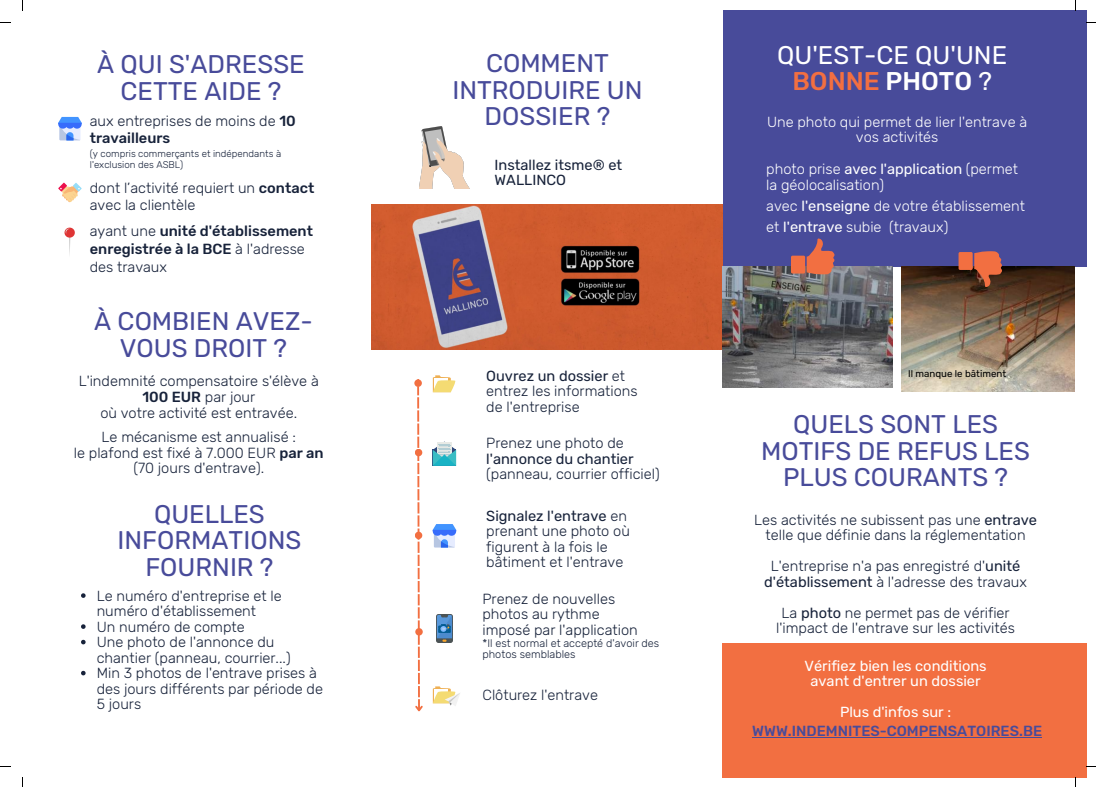
<style>
.page{position:relative;width:1096px;height:787px;background:#fff}
.page>*{position:absolute;margin:0;border:0;box-sizing:border-box;transform-origin:0 0}
.t1{font:25.5px/26.5px "Rubik";color:#484b9a;text-align:center}
.t2{font:25.5px/26.5px "Rubik";color:#fff;text-align:center}
.t3{font:300 14.62px/15.5px "Rubik";color:#17223a}
.t4{font:300 14.62px/15.8px "Rubik";color:#fff}
.t5{font:500 14.62px/17.6px "Rubik";color:#17223a}
.t6{font:14.62px/15.5px "Rubik";color:#fff;text-align:center}
.t7{font:14.62px/15.5px "Rubik";color:#17223a}
.t8{font:500 14.62px "Rubik";color:#484b9a}
.t9{font:300 11px/11.9px "Rubik";color:#17223a}
.t10{font:300 9.75px/11.5px "Rubik";color:#17223a}
.t11{font:9.75px "Rubik";color:#000}
.s1{font-weight:500}
.s2{font-weight:300}
.s3{font-weight:400}
.s4{font-weight:500;color:#f26f41}
</style>
<div class="page">
<img style="left:419px;top:127px;width:50px;height:62px">
<svg style="left:415px;top:382px;width:8px;height:330px"></svg>
<div style="left:414px;top:379px;width:8px;height:8px;border:2px solid #f26f41;border-radius:50%"></div>
<img style="left:371px;top:205px;width:351px;height:144px">
<div style="left:722px;top:10px;width:364px;height:257px;background:#484b9a"></div>
<img style="left:722px;top:267px;width:170px;height:121px">
<img style="left:901px;top:267px;width:173px;height:124px">
<svg style="left:958px;top:251px;width:44px;height:36px;background:#a55237"></svg>
<svg style="left:791px;top:238px;width:44px;height:37px"></svg>
<div style="left:722px;top:643px;width:364px;height:134px;background:#f26f41"></div>
<div style="left:415px;top:449px;width:7px;height:7px;background:#f26f41;border-radius:50%"></div>
<div style="left:415px;top:532px;width:7px;height:7px;background:#f26f41;border-radius:50%"></div>
<div style="left:415px;top:628px;width:8px;height:7px;background:#f26f41;border-radius:50%"></div>
<svg style="left:432px;top:375px;width:24px;height:17px"></svg>
<svg style="left:433px;top:441px;width:23px;height:25px"></svg>
<svg style="left:432px;top:524px;width:24px;height:23px"></svg>
<img style="left:436px;top:614px;width:17px;height:28px">
<svg style="left:432px;top:686px;width:28px;height:20px"></svg>
<svg style="left:58px;top:117px;width:24px;height:23px"></svg>
<svg style="left:58px;top:183px;width:24px;height:19px"></svg>
<svg style="left:64px;top:228px;width:11px;height:27px"></svg>
<svg style="left:81px;top:593px;width:5px;height:5px"></svg>
<svg style="left:81px;top:624px;width:5px;height:5px"></svg>
<svg style="left:81px;top:640px;width:5px;height:4px"></svg>
<svg style="left:81px;top:671px;width:5px;height:4px"></svg>
<hr style="left:752px;top:737px;width:290px;height:1px;background:#484b9a">
<h1 class="t1" style="left:97px;top:51px;width:209px">À QUI S'ADRESSE<br>CETTE AIDE ?</h1>
<p class="t3" style="left:90px;top:112px;width:207px;line-height:17.6px">aux entreprises de moins de <span class="s1">10 travailleurs</span></p>
<p class="t10" style="left:90px;top:148px;width:193px">(y compris commerçants et indépendants à l'exclusion des ASBL)</p>
<p class="t3" style="left:90px;top:179px;width:226px;line-height:17.6px">dont l’activité requiert un <span class="s1">contact </span>avec la clientèle</p>
<p class="t5" style="left:90px;top:223px;width:225px"><span class="s2">ayant une</span> unité d'établissement enregistrée à la BCE <span class="s2">à l'adresse des travaux</span></p>
<h1 class="t1" style="left:94px;top:308px;width:220px">À COMBIEN AVEZ-<br>VOUS DROIT ?</h1>
<p class="t3" style="left:79px;top:373px;width:241px;text-align:center">L'indemnité compensatoire s'élève à<br><span class="s1">100 EUR</span> par jour<br>où votre activité est entravée.</p>
<p class="t3" style="left:74px;top:429px;width:251px;text-align:center">Le mécanisme est annualisé :<br>le plafond est fixé à 7.000 EUR <span class="s1">par an </span>(70 jours d'entrave).</p>
<h1 class="t1" style="left:118px;top:501px;width:185px">QUELLES<br>INFORMATIONS<br>FOURNIR ?</h1>
<p class="t3" style="left:97px;top:588px;width:228px">Le numéro d'entreprise et le numéro d'établissement<br>Un numéro de compte<br>Une photo de l'annonce du chantier (panneau, courrier...)<br>Min 3 photos de l'entrave prises à des jours différents par période de<br>5 jours</p>
<h1 class="t1" style="left:452px;top:50px;width:192px">COMMENT<br>INTRODUIRE UN<br>DOSSIER ?</h1>
<p class="t7" style="left:494px;top:157px;width:129px">Installez itsme® et<br>WALLINCO</p>
<p class="t3" style="left:486px;top:368px;width:153px"><span class="s3">Ouvrez un dossier</span> et entrez les informations de l'entreprise</p>
<p class="t3" style="left:486px;top:435px;width:139px">Prenez une photo de</p>
<p class="t7" style="left:486px;top:451px;width:149px">l'annonce du chantier</p>
<p class="t3" style="left:486px;top:466px;width:175px">(panneau, courrier officiel)</p>
<p class="t3" style="left:486px;top:508px;width:145px"><span class="s3">Signalez l'entrave</span> en prenant une photo où figurent à la fois le bâtiment et l'entrave</p>
<p class="t3" style="left:482px;top:591px;width:157px">Prenez de nouvelles photos au rythme imposé par l'application</p>
<p class="t9" style="left:482px;top:637px;width:178px">*Il est normal et accepté d'avoir des photos semblables</p>
<p class="t3" style="left:482px;top:687px;width:117px">Clôturez l'entrave</p>
<h1 class="t2" style="left:777px;top:42px;width:231px">QU'EST-CE QU'UNE<br><span class="s4">BONNE</span> <span class="s1">PHOTO</span> ?</h1>
<p class="t4" style="left:767px;top:114px;width:262px;text-align:center">Une photo qui permet de lier l'entrave à vos activités</p>
<p class="t4" style="left:766px;top:161px;width:253px">photo prise <span class="s3">avec l'application</span> (permet la géolocalisation)</p>
<p class="t4" style="left:766px;top:195px;width:260px;line-height:21.1px">avec <span class="s3">l'enseigne</span> de votre établissement et <span class="s3">l'entrave</span> subie (travaux)</p>
<p class="t11" style="left:908px;top:368px;width:100px">Il manque le bâtiment</p>
<h1 class="t1" style="left:761px;top:411px;width:270px">QUELS SONT LES<br>MOTIFS DE REFUS LES<br>PLUS COURANTS ?</h1>
<p class="t3" style="left:754px;top:512px;width:284px;text-align:center">Les activités ne subissent pas une <span class="s3">entrave </span>telle que définie dans la réglementation</p>
<p class="t3" style="left:764px;top:558px;width:264px;text-align:center">L'entreprise n'a pas enregistré d'<span class="s3">unité d'établissement</span> à l'adresse des travaux</p>
<p class="t3" style="left:776px;top:605px;width:240px;text-align:center">La <span class="s3">photo</span> ne permet pas de vérifier l'impact de l'entrave sur les activités</p>
<p class="t6" style="left:804px;top:658px;width:184px">Vérifiez bien les conditions avant d'entrer un dossier</p>
<p class="t6" style="left:840px;top:704px;width:113px">Plus d'infos sur :</p>
<p class="t8" style="left:752px;top:723px;width:291px">WWW.INDEMNITES-COMPENSATOIRES.BE</p>
</div>
